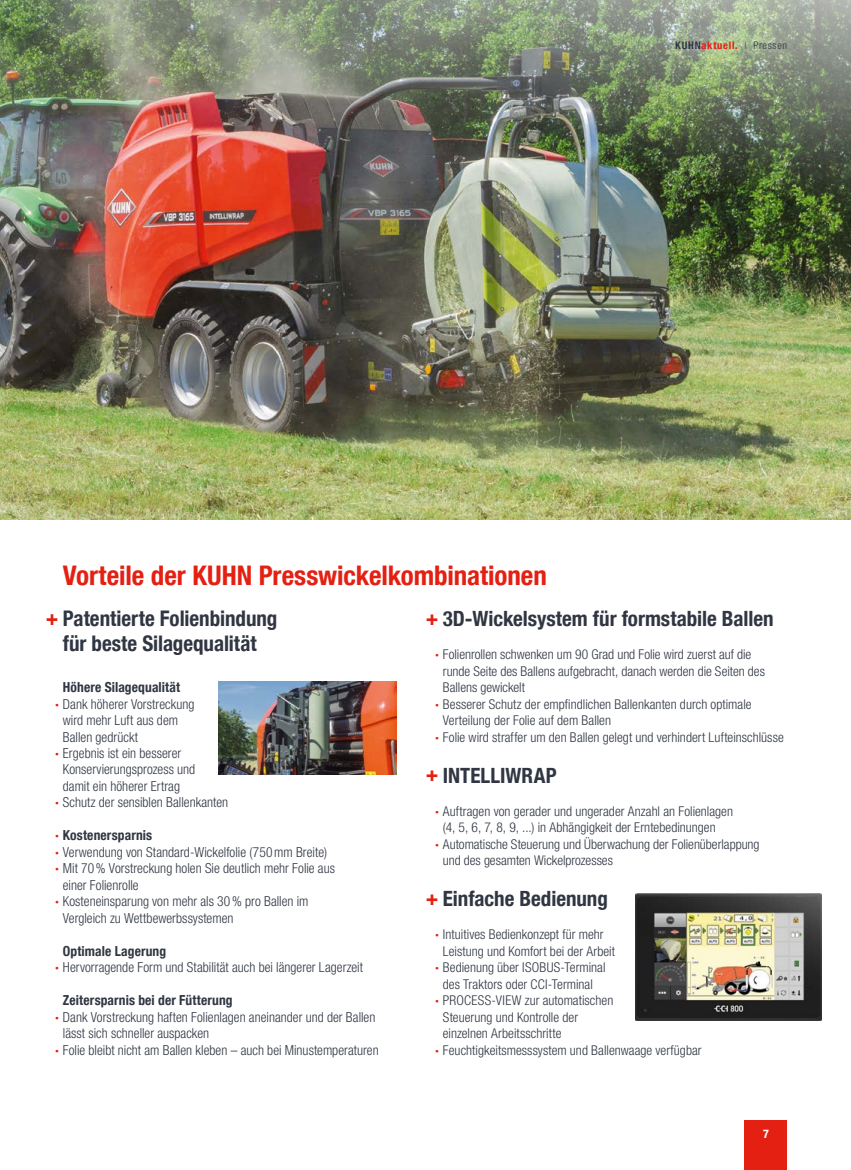
<style>
.page{position:relative;width:851px;height:1170px;background:#fff}
.page>*{position:absolute;margin:0;border:0;box-sizing:border-box;transform-origin:0 0}
.A4_H2{font:700 condensed 27px "Helvetica Neue LT Com";letter-spacing:-.005em;color:#e42013}
.t1{font:700 condensed 21.45px/24.8px "Helvetica Neue LT Com";color:#303642;text-align:center}
.t2{font:700 condensed 21px "Helvetica Neue LT Com";color:#303642}
.t3{font:300 condensed 13.8px/16.5px "Helvetica Neue LT Com";color:#303642}
.A4_Copy_Condensed_Li{font:700 condensed 13.8px "Helvetica Neue LT Com";letter-spacing:.01em;color:#303642}
.t4{font:300 condensed 13.5px/16.5px "Helvetica Neue LT Com";letter-spacing:.005em;color:#303642}
.t5{font:700 condensed 12px "Helvetica Neue LT Com";color:#fff}
.A4_Site_Overline{font:700 condensed 10.5px "Helvetica Neue LT Com";letter-spacing:.07em;color:#e42013}
.s1{color:#303642}
.s2{font-weight:300;color:#303642}
.s3{color:#e42013}
.s4{font-weight:700;color:#e42013}
</style>
<div class="page">
<img style="left:0;top:239px;width:850px;height:280px">
<img style="left:218px;top:681px;width:178px;height:93px">
<img style="left:635px;top:893px;width:186px;height:127px">
<div style="left:744px;top:1120px;width:43px;height:49px;background:#e42013"></div>
<img style="left:0;top:0;width:850px;height:239px">
<div style="left:657px;top:23px;width:147px;height:46px;background:#fff;opacity:.75"></div>
<p class="A4_Site_Overline" style="left:675px;top:39px;width:113px"><span class="s1">KUHN</span>aktuell. <span class="s2">| Pressen</span></p>
<p class="A4_H2" style="left:63px;top:559px;width:485px">Vorteile der KUHN Presswickelkombinationen</p>
<p class="t2" style="left:426px;top:606px;width:349px"><span class="s3">+</span> 3D-Wickelsystem für formstabile Ballen</p>
<p class="t4" style="left:443px;top:646px;width:323px;text-indent:-7px"><span class="s4">∙</span> Folienrollen schwenken um 90 Grad und Folie wird zuerst auf die runde Seite des Ballens aufgebracht, danach werden die Seiten des<br>Ballens gewickelt</p>
<p class="t4" style="left:443px;top:695px;width:310px;text-indent:-7px"><span class="s4">∙</span> Besserer Schutz der empfindlichen Ballenkanten durch optimale<br>Verteilung der Folie auf dem Ballen</p>
<p class="t4" style="left:435px;top:728px;width:349px"><span class="s4">∙</span> Folie wird straffer um den Ballen gelegt und verhindert Lufteinschlüsse</p>
<p class="t2" style="left:426px;top:762px;width:132px"><span class="s3">+</span> INTELLIWRAP</p>
<p class="t4" style="left:443px;top:802px;width:292px;text-indent:-7px"><span class="s4">∙</span> Auftragen von gerader und ungerader Anzahl an Folienlagen (4, 5, 6, 7, 8, 9, ...) in Abhängigkeit der Erntebedinungen</p>
<p class="t4" style="left:443px;top:835px;width:318px;text-indent:-7px"><span class="s4">∙</span> Automatische Steuerung und Überwachung der Folienüberlappung und des gesamten Wickelprozesses</p>
<p class="t2" style="left:426px;top:886px;width:183px"><span class="s3">+</span> Einfache Bedienung</p>
<p class="t4" style="left:443px;top:926px;width:174px;text-indent:-7px"><span class="s4">∙</span> Intuitives Bedienkonzept für mehr<br>Leistung und Komfort bei der Arbeit</p>
<p class="t4" style="left:435px;top:959px;width:171px;text-align:center"><span class="s4">∙</span> Bedienung über ISOBUS-Terminal des Traktors oder CCI-Terminal</p>
<p class="t4" style="left:443px;top:992px;width:172px;text-indent:-7px"><span class="s4">∙</span> PROCESS-VIEW zur automatischen<br>Steuerung und Kontrolle der einzelnen Arbeitsschritte</p>
<p class="t4" style="left:435px;top:1041px;width:267px"><span class="s4">∙</span> Feuchtigkeitsmesssystem und Ballenwaage verfügbar</p>
<p class="t1" style="left:46px;top:606px;width:233px"><span class="s3">+</span> Patentierte Folienbindung für beste Silagequalität</p>
<p class="A4_Copy_Condensed_Li" style="left:63px;top:679px;width:119px">Höhere Silagequalität</p>
<p class="t3" style="left:63px;top:695px;width:133px;text-indent:-7px"><span class="s4">∙</span> Dank höherer Vorstreckung wird mehr Luft aus dem<br>Ballen gedrückt</p>
<p class="t3" style="left:63px;top:744px;width:134px;text-indent:-7px"><span class="s4">∙</span> Ergebnis ist ein besserer<br>Konservierungsprozess und damit ein höherer Ertrag</p>
<p class="t3" style="left:56px;top:794px;width:174px"><span class="s4">∙</span> Schutz der sensiblen Ballenkanten</p>
<p class="A4_Copy_Condensed_Li" style="left:56px;top:827px;width:98px"><span class="s3">∙</span> Kostenersparnis</p>
<p class="t3" style="left:56px;top:843px;width:273px"><span class="s4">∙</span> Verwendung von Standard-Wickelfolie (750mm Breite)</p>
<p class="t3" style="left:63px;top:860px;width:273px;text-indent:-7px"><span class="s4">∙</span> Mit 70% Vorstreckung holen Sie deutlich mehr Folie aus einer Folienrolle</p>
<p class="t3" style="left:63px;top:893px;width:247px;text-indent:-7px"><span class="s4">∙</span> Kosteneinsparung von mehr als 30% pro Ballen im<br>Vergleich zu Wettbewerbssystemen</p>
<p class="A4_Copy_Condensed_Li" style="left:63px;top:942px;width:105px">Optimale Lagerung</p>
<p class="t3" style="left:56px;top:958px;width:309px"><span class="s4">∙</span> Hervorragende Form und Stabilität auch bei längerer Lagerzeit</p>
<p class="A4_Copy_Condensed_Li" style="left:63px;top:991px;width:171px">Zeitersparnis bei der Fütterung</p>
<p class="t3" style="left:63px;top:1008px;width:314px;text-indent:-7px"><span class="s4">∙</span> Dank Vorstreckung haften Folienlagen aneinander und der Ballen lässt sich schneller auspacken</p>
<p class="t3" style="left:56px;top:1041px;width:324px"><span class="s4">∙</span> Folie bleibt nicht am Ballen kleben – auch bei Minustemperaturen</p>
<p class="t5" style="left:762px;top:1126px;width:7px">7</p>
</div>
